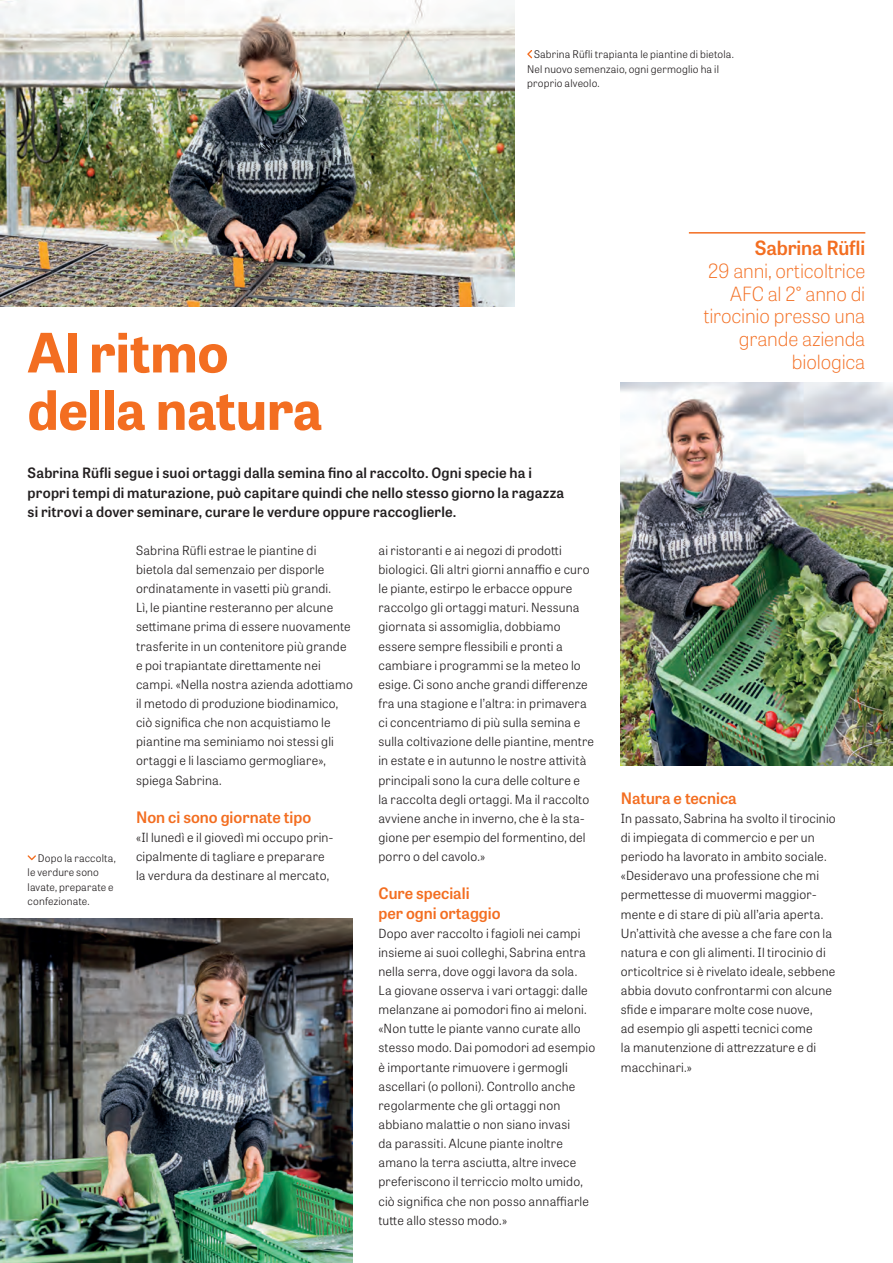
<style>
.page{position:relative;width:893px;height:1263px;background:#fff}
.page>*{position:absolute;margin:0;border:0;box-sizing:border-box;transform-origin:0 0}
.t1{font:700 54px/57.4px "Tablet Gothic";color:#f36e21}
.t2{font:100 19.5px/22.8px "Tablet Gothic";letter-spacing:-.01em;color:#f36e21;text-align:right}
.t3{font:600 19.5px "Tablet Gothic";letter-spacing:-.01em;color:#f36e21}
.t4{font:600 15.75px/19.2px "Tablet Gothic";color:#f36e21}
.t5{font:600 14.25px/19.2px "Tablet Gothic";letter-spacing:.015em;color:#231f20}
.t6{font:300 12.6px/19.2px "Tablet Gothic";letter-spacing:.015em;color:#231f20}
.t7{font:300 10.5px/14.4px "Tablet Gothic";letter-spacing:.015em;color:#231f20}
</style>
<div class="page">
<img style="left:0;top:0;width:514px;height:306px">
<img style="left:621px;top:383px;width:272px;height:382px">
<img style="left:0;top:918px;width:353px;height:345px">
<hr style="left:689px;top:232px;width:176px;height:2px;background:#f36e21">
<svg style="left:28px;top:855px;width:8px;height:5px"></svg>
<svg style="left:527px;top:50px;width:5px;height:8px"></svg>
<p class="t7" style="left:527px;top:47px;width:208px;text-indent:7px">Sabrina Rüfli trapianta le piantine di bietola.<br>Nel nuovo semenzaio, ogni germoglio ha il proprio alveolo.</p>
<h1 class="t1" style="left:28px;top:322px;width:296px">Al ritmo della natura</h1>
<p class="t5" style="left:28px;top:463px;width:538px">Sabrina Rüfli segue i suoi ortaggi dalla semina fino al raccolto. Ogni specie ha i propri tempi di maturazione, può capitare quindi che nello stesso giorno la ragazza si ritrovi a dover seminare, curare le verdure oppure raccoglierle.</p>
<p class="t7" style="left:28px;top:851px;width:90px;text-indent:10px">Dopo la raccolta, le verdure sono lavate, preparate e confezionate.</p>
<p class="t6" style="left:136px;top:540px;width:218px">Sabrina Rüfli estrae le piantine di bietola dal semenzaio per disporle ordinatamente in vasetti più grandi.<br>Lì, le piantine resteranno per alcune settimane prima di essere nuovamente trasferite in un contenitore più grande e poi trapiantate direttamente nei campi. «Nella nostra azienda adottiamo il metodo di produzione biodinamico, ciò significa che non acquistiamo le piantine ma seminiamo noi stessi gli ortaggi e li lasciamo germogliare», spiega Sabrina.</p>
<p class="t4" style="left:136px;top:807px;width:177px">Non ci sono giornate tipo</p>
<p class="t6" style="left:136px;top:827px;width:199px">«Il lunedì e il giovedì mi occupo prin&shy;cipalmente di tagliare e preparare la verdura da destinare al mercato,</p>
<p class="t6" style="left:378px;top:540px;width:217px">ai ristoranti e ai negozi di prodotti biologici. Gli altri giorni annaffio e curo le piante, estirpo le erbacce oppure raccolgo gli ortaggi maturi. Nessuna giornata si assomiglia, dobbiamo essere sempre flessibili e pronti a cambiare i programmi se la meteo lo esige. Ci sono anche grandi differenze fra una stagione e l’altra: in primavera ci concentriamo di più sulla semina e sulla coltivazione delle piantine, mentre in estate e in autunno le nostre attività principali sono la cura delle colture e<br>la raccolta degli ortaggi. Ma il raccolto avviene anche in inverno, che è la sta&shy;gione per esempio del formentino, del porro o del cavolo.»</p>
<p class="t4" style="left:378px;top:883px;width:124px">Cure speciali<br>per ogni ortaggio</p>
<p class="t6" style="left:378px;top:923px;width:218px">Dopo aver raccolto i fagioli nei campi insieme ai suoi colleghi, Sabrina entra nella serra, dove oggi lavora da sola.<br>La giovane osserva i vari ortaggi: dalle melanzane ai pomodori fino ai meloni. «Non tutte le piante vanno curate allo stesso modo. Dai pomodori ad esempio è importante rimuovere i germogli ascellari (o polloni). Controllo anche regolarmente che gli ortaggi non abbiano malattie o non siano invasi<br>da parassiti. Alcune piante inoltre amano la terra asciutta, altre invece preferiscono il terriccio molto umido, ciò significa che non posso annaffiarle tutte allo stesso modo.»</p>
<h2 class="t3" style="left:755px;top:234px;width:112px">Sabrina Rüfli</h2>
<h2 class="t2" style="left:703px;top:258px;width:163px">29 anni, orticoltrice<br>AFC al 2° anno di tirocinio presso una grande azienda biologica</h2>
<p class="t4" style="left:621px;top:788px;width:117px">Natura e tecnica</p>
<p class="t6" style="left:621px;top:808px;width:216px">In passato, Sabrina ha svolto il tirocinio di impiegata di commercio e per un periodo ha lavorato in ambito sociale. «Desideravo una professione che mi permettesse di muovermi maggior&shy;mente e di stare di più all’aria aperta.<br>Un’attività che avesse a che fare con la natura e con gli alimenti. Il tirocinio di orticoltrice si è rivelato ideale, sebbene abbia dovuto confrontarmi con alcune sfide e imparare molte cose nuove,<br>ad esempio gli aspetti tecnici come<br>la manutenzione di attrezzature e di macchinari.»</p>
</div>
